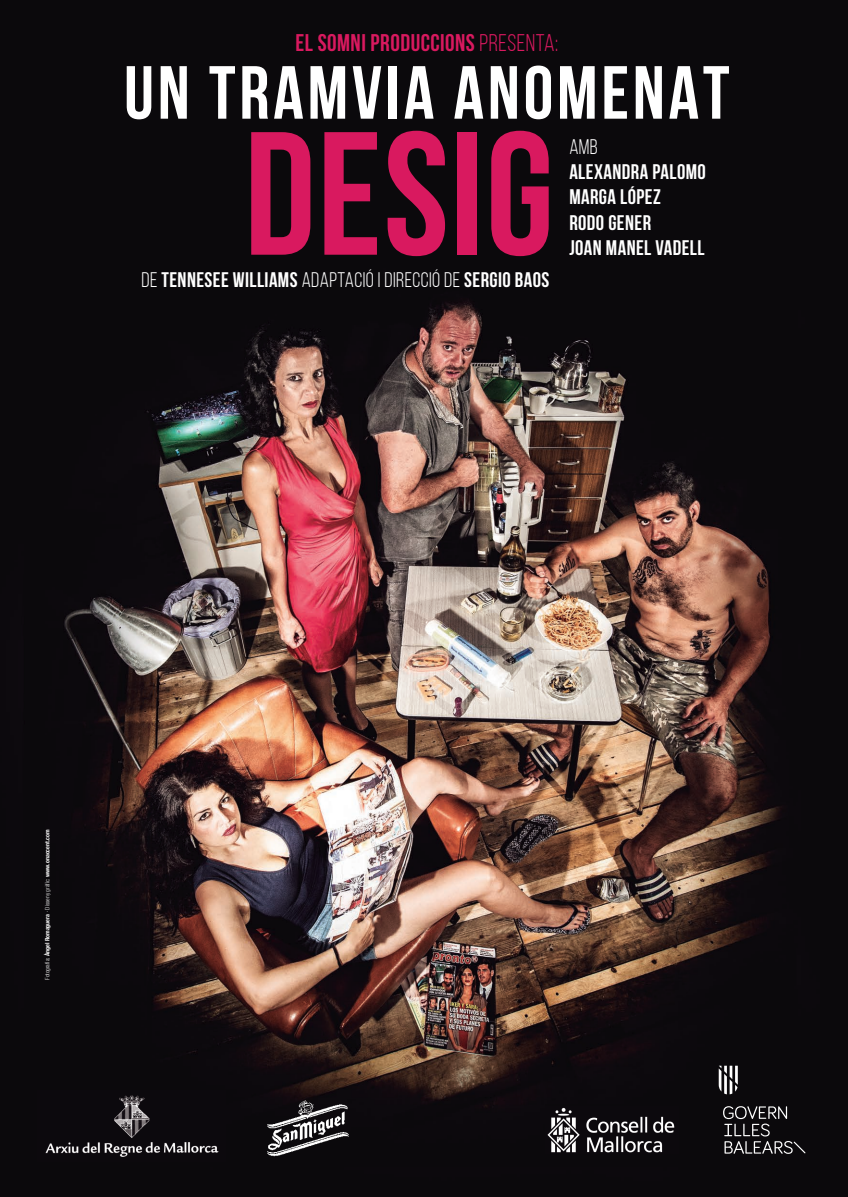
<style>
.page{position:relative;width:848px;height:1197px;background:#fff}
.page>*{position:absolute;margin:0;border:0;box-sizing:border-box;transform-origin:0 0}
.t1{font:700 175px "Bebas Neue";letter-spacing:.01em;color:#d9195f}
.t2{font:700 75px "Bebas Neue";letter-spacing:.05em;color:#fff}
.t3{font:700 24px "Bebas Neue";letter-spacing:.02em;color:#d9195f}
.t4{font:700 21px/25.2px "Bebas Neue";letter-spacing:.02em;color:#fff}
.t5{font:21px "Bebas Neue";color:#fff}
.t6{font:700 condensed 6px "Helvetica Neue";color:#fff}
.s1{font-weight:400}
.s2{font-family:"Helvetica Neue LT";font-weight:300}
</style>
<div class="page">
<img style="left:0;top:0;width:847px;height:1196px">
<div style="left:545px;top:1104px;width:135px;height:50px;background:#0b090c"></div>
<img style="left:547px;top:1107px;width:128px;height:45px">
<img style="left:38px;top:1090px;width:187px;height:70px">
<img style="left:264px;top:1083px;width:88px;height:88px">
<svg style="left:723px;top:1105px;width:82px;height:48px;background:#323033"></svg>
<svg style="left:718px;top:1065px;width:19px;height:29px"></svg>
<p class="t3" style="left:295px;top:33px;width:264px">EL SOMNI PRODUCCIONS <span class="s1">PRESENTA:</span></p>
<h2 class="t2" style="left:124px;top:62px;width:607px">UN TRAMVIA ANOMENAT</h2>
<h1 class="t1" style="left:244px;top:123px;width:311px">DESIG</h1>
<p class="t5" style="left:569px;top:138px;width:30px">AMB</p>
<p class="t4" style="left:569px;top:161px;width:138px">ALEXANDRA PALOMO<br>MARGA LÓPEZ<br>RODO GENER<br>JOAN MANEL VADELL</p>
<p class="t4" style="left:142px;top:269px;width:409px"><span class="s1">DE</span> TENNESEE WILLIAMS <span class="s1">ADAPTACIÓ I DIRECCIÓ DE</span> SERGIO BAOS</p>
<p class="t6" style="left:44px;top:979px;width:152px;rotate:-90deg"><span class="s2">Fotografia:</span> Àngel Romaguera <span class="s2">· Disseny gràfic:</span> www.onaccent.com</p>
</div>
